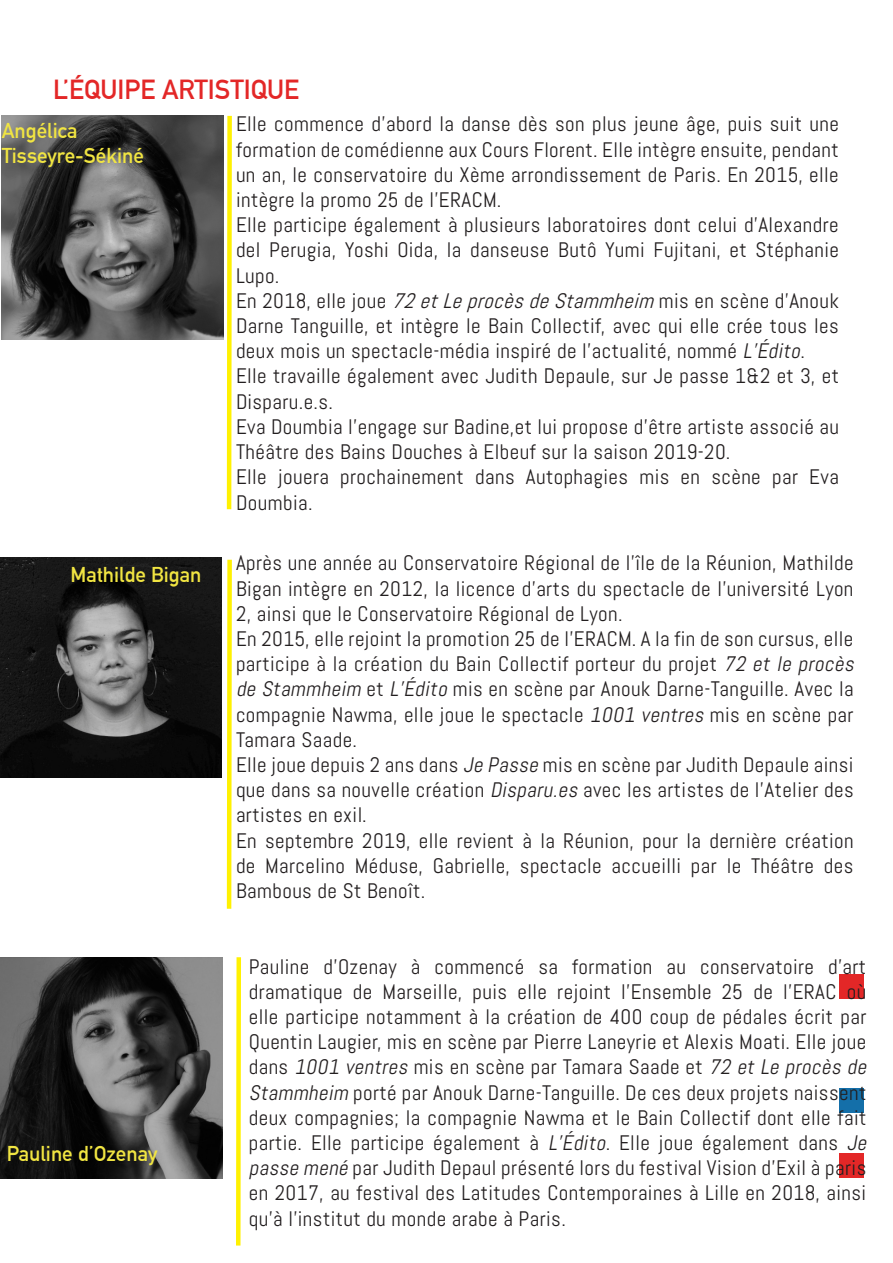
<style>
.page{position:relative;width:893px;height:1263px;background:#fff}
.page>*{position:absolute;margin:0;border:0;box-sizing:border-box;transform-origin:0 0}
.t1{font:700 27px "DIN Alternate";color:#e32727}
.t2{font:21px/25.2px "Abel";letter-spacing:.02em;color:#231f20}
.t3{font:700 21px/25.2px "DIN Alternate";color:#f1e542}
.s1{font-style:italic}
</style>
<div class="page">
<div style="left:839px;top:1154px;width:24px;height:24px;background:#e32727"></div>
<div style="left:839px;top:1089px;width:24px;height:24px;background:#146fa9"></div>
<div style="left:839px;top:974px;width:24px;height:24px;background:#e32727"></div>
<img style="left:2px;top:116px;width:221px;height:223px">
<img style="left:0;top:558px;width:221px;height:219px">
<img style="left:1px;top:957px;width:221px;height:221px">
<svg style="left:226px;top:115px;width:6px;height:395px;background:#fff440"></svg>
<svg style="left:226px;top:559px;width:6px;height:350px;background:#fff440"></svg>
<svg style="left:236px;top:957px;width:5px;height:289px"></svg>
<p class="t1" style="left:53px;top:74px;width:248px">L’ÉQUIPE ARTISTIQUE</p>
<p class="t2" style="left:236px;top:112px;width:604px">Elle commence d’abord la danse dès son plus jeune âge, puis suit une formation de comédienne aux Cours Florent. Elle intègre ensuite, pendant un an, le conservatoire du Xème arrondissement de Paris. En 2015, elle intègre la promo 25 de l’ERACM.<br>Elle participe également à plusieurs laboratoires dont celui d’Alexandre del Perugia, Yoshi Oida, la danseuse Butô Yumi Fujitani, et Stéphanie Lupo.<br>En 2018, elle joue <span class="s1">72etLeprocèsdeStammheim</span> mis en scène d’Anouk Darne Tanguille, et intègre le Bain Collectif, avec qui elle crée tous les deux mois un spectacle-média inspiré de l’actualité, nommé <span class="s1">L’Édito</span>.<br>Elle travaille également avec Judith Depaule, sur Je passe 1&amp;2 et 3, et Disparu.e.s.<br>Eva Doumbia l’engage sur Badine,et lui propose d’être artiste associé au Théâtre des Bains Douches à Elbeuf sur la saison 2019-20.<br>Elle jouera prochainement dans Autophagies mis en scène par Eva Doumbia.</p>
<p class="t3" style="left:2px;top:118px;width:144px">Angélica<br>Tisseyre-Sékiné</p>
<p class="t3" style="left:71px;top:562px;width:132px">Mathilde Bigan</p>
<p class="t3" style="left:7px;top:1141px;width:152px">Pauline d’Ozenay</p>
<p class="t2" style="left:236px;top:550px;width:624px">Après une année au Conservatoire Régional de l’île de la Réunion, Mathilde Bigan intègre en 2012, la licence d’arts du spectacle de l’université Lyon 2, ainsi que le Conservatoire Régional de Lyon.<br>En 2015, elle rejoint la promotion 25 de l’ERACM. A la fin de son cursus, elle participe à la création du Bain Collectif porteur du projet <span class="s1">72 et le procès de Stammheim</span> et <span class="s1">L’Édito</span> mis en scène par Anouk Darne-Tanguille. Avec la compagnie Nawma, elle joue le spectacle <span class="s1">1001 ventres</span> mis en scène par Tamara Saade.<br>Elle joue depuis 2 ans dans <span class="s1">Je Passe</span> mis en scène par Judith Depaule ainsi que dans sa nouvelle création <span class="s1">Disparu.es</span> avec les artistes de l’Atelier des artistes en exil.<br>En septembre 2019, elle revient à la Réunion, pour la dernière création de Marcelino Méduse, Gabrielle, spectacle accueilli par le Théâtre des Bambous de St Benoît.</p>
<p class="t2" style="left:249px;top:954px;width:624px">Pauline d’Ozenay à commencé sa formation au conservatoire d’art dramatique de Marseille, puis elle rejoint l’Ensemble 25 de l’ERAC où elle participe notamment à la création de 400 coup de pédales écrit par Quentin Laugier, mis en scène par Pierre Laneyrie et Alexis Moati. Elle joue dans <span class="s1">1001 ventres</span> mis en scène par Tamara Saade et <span class="s1">72 et Le procès de Stammheim</span> porté par Anouk Darne-Tanguille. De ces deux projets naissent deux compagnies; la compagnie Nawma et le Bain Collectif dont elle fait partie. Elle participe également à <span class="s1">L’Édito</span>. Elle joue également dans <span class="s1">Je passe mené</span> par Judith Depaul présenté lors du festival Vision d’Exil à paris en 2017, au festival des Latitudes Contemporaines à Lille en 2018, ainsi qu’à l’institut du monde arabe à Paris.</p>
</div>
